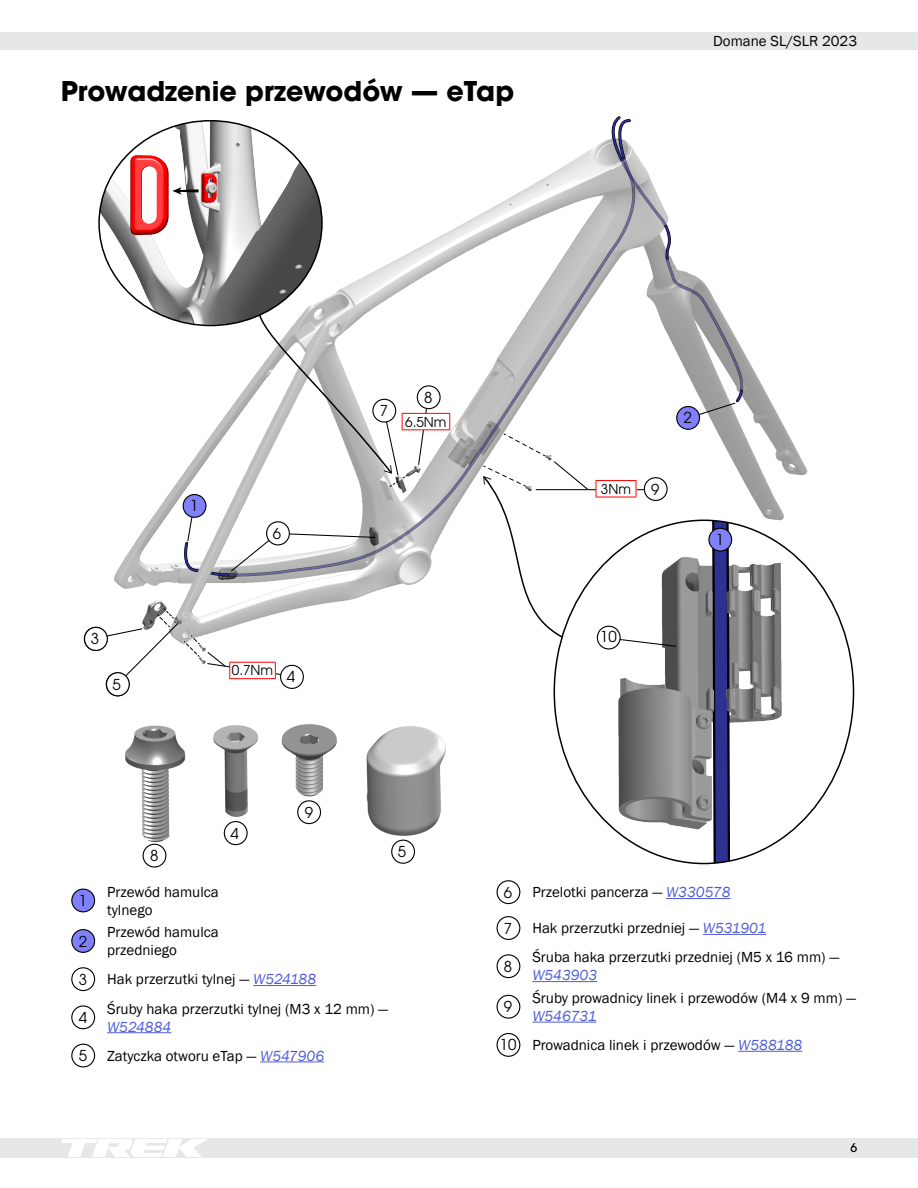
<style>
.page{position:relative;width:918px;height:1188px;background:#fff}
.page>*{position:absolute;margin:0;border:0;box-sizing:border-box;transform-origin:0 0}
.Section_Head_1_Colum{font:700 27px "ITC Avant Garde Pro";color:#000}
.t1{font:15px/18px "Franklin Gothic";color:#000}
.Callout_Number_Black{font:15px "ITC Avant Garde Pro";color:#000}
.t2{font:13.5px "ITC Avant Garde Pro";color:#000}
.t3{font:500 12px "ITC Avant Garde Pro";color:#000}
.s1{font-style:italic;color:#4f5cd6}
</style>
<div class="page">
<div style="left:0;top:32px;width:918px;height:17px;background:#e6e7e9"></div>
<div style="left:0;top:1139px;width:918px;height:19px;background:#e6e7e9"></div>
<svg style="left:61px;top:1139px;width:146px;height:18px"></svg>
<img style="left:114px;top:120px;width:708px;height:560px">
<svg style="left:226px;top:157px;width:409px;height:420px"></svg>
<img style="left:608px;top:552px;width:182px;height:307px">
<svg style="left:704px;top:520px;width:34px;height:344px"></svg>
<img style="left:709px;top:689px;width:5px;height:24px">
<img style="left:706px;top:591px;width:7px;height:23px">
<img style="left:726px;top:688px;width:9px;height:25px">
<img style="left:727px;top:591px;width:6px;height:25px">
<img style="left:771px;top:687px;width:9px;height:25px">
<img style="left:771px;top:589px;width:7px;height:25px">
<img style="left:755px;top:689px;width:5px;height:23px">
<img style="left:752px;top:590px;width:6px;height:24px">
<img style="left:750px;top:662px;width:7px;height:25px">
<img style="left:750px;top:564px;width:6px;height:25px">
<img style="left:734px;top:663px;width:5px;height:24px">
<img style="left:731px;top:565px;width:6px;height:24px">
<img style="left:191px;top:578px;width:29px;height:8px">
<img style="left:213px;top:725px;width:45px;height:92px">
<img style="left:125px;top:725px;width:61px;height:124px">
<img style="left:281px;top:724px;width:56px;height:83px">
<img style="left:366px;top:726px;width:80px;height:117px">
<img style="left:99px;top:121px;width:223px;height:204px">
<img style="left:128px;top:154px;width:45px;height:82px">
<svg style="left:172px;top:187px;width:27px;height:8px"></svg>
<div style="left:709px;top:528px;width:23px;height:23px;background:#8081fa;border-radius:50%"></div>
<div style="left:708px;top:528px;width:24px;height:24px;border:1px solid #000;border-radius:50%"></div>
<div style="left:84px;top:627px;width:24px;height:24px;border:1px solid #000;border-radius:50%"></div>
<div style="left:281px;top:665px;width:22px;height:23px;background:#fff;border-radius:50%"></div>
<div style="left:280px;top:665px;width:24px;height:24px;border:1px solid #000;border-radius:50%"></div>
<hr style="left:229px;top:678px;width:47px;height:1px;background:#f00">
<svg style="left:206px;top:651px;width:87px;height:27px"></svg>
<div style="left:183px;top:495px;width:23px;height:22px;background:#8081fa;border-radius:50%"></div>
<div style="left:183px;top:494px;width:23px;height:24px;border:1px solid #000;border-radius:50%"></div>
<svg style="left:417px;top:401px;width:12px;height:65px"></svg>
<div style="left:417px;top:386px;width:23px;height:23px;background:#fff;border-radius:50%"></div>
<div style="left:417px;top:385px;width:24px;height:24px;border:1px solid #000;border-radius:50%"></div>
<div style="left:402px;top:413px;width:48px;height:17px;background:#fff"></div>
<hr style="left:402px;top:413px;width:48px;height:1px;background:#f00">
<svg style="left:258px;top:313px;width:151px;height:175px"></svg>
<svg style="left:449px;top:414px;width:1px;height:15px"></svg>
<hr style="left:402px;top:429px;width:48px;height:1px;background:#f00">
<svg style="left:609px;top:116px;width:136px;height:303px"></svg>
<div style="left:677px;top:407px;width:22px;height:22px;background:#8081fa;border-radius:50%"></div>
<div style="left:676px;top:406px;width:24px;height:24px;border:1px solid #000;border-radius:50%"></div>
<hr style="left:536px;top:489px;width:120px;height:1px;background:#000">
<svg style="left:482px;top:433px;width:107px;height:206px"></svg>
<div style="left:596px;top:481px;width:40px;height:16px;background:#fff"></div>
<hr style="left:596px;top:480px;width:40px;height:1px;background:#f00">
<svg style="left:596px;top:481px;width:1px;height:16px"></svg>
<svg style="left:636px;top:481px;width:1px;height:16px"></svg>
<hr style="left:596px;top:497px;width:40px;height:1px;background:#f00">
<div style="left:644px;top:478px;width:23px;height:22px;background:#fff;border-radius:50%"></div>
<div style="left:644px;top:477px;width:24px;height:24px;border:1px solid #000;border-radius:50%"></div>
<svg style="left:616px;top:637px;width:61px;height:10px"></svg>
<div style="left:597px;top:626px;width:23px;height:23px;background:#fff;border-radius:50%"></div>
<div style="left:597px;top:626px;width:24px;height:24px;border:1px solid #000;border-radius:50%"></div>
<svg style="left:95px;top:608px;width:105px;height:77px"></svg>
<div style="left:106px;top:673px;width:23px;height:23px;background:#fff;border-radius:50%"></div>
<div style="left:106px;top:672px;width:24px;height:24px;border:1px solid #000;border-radius:50%"></div>
<div style="left:143px;top:844px;width:23px;height:23px;background:#fff;border-radius:50%"></div>
<div style="left:143px;top:844px;width:23px;height:24px;border:1px solid #000;border-radius:50%"></div>
<div style="left:392px;top:840px;width:22px;height:23px;background:#fff;border-radius:50%"></div>
<div style="left:391px;top:840px;width:24px;height:24px;border:1px solid #000;border-radius:50%"></div>
<div style="left:224px;top:821px;width:24px;height:24px;border:1px solid #000;border-radius:50%"></div>
<div style="left:298px;top:801px;width:23px;height:23px;background:#fff;border-radius:50%"></div>
<div style="left:297px;top:800px;width:24px;height:24px;border:1px solid #000;border-radius:50%"></div>
<svg style="left:181px;top:504px;width:195px;height:74px"></svg>
<div style="left:267px;top:522px;width:22px;height:23px;background:#fff;border-radius:50%"></div>
<div style="left:266px;top:521px;width:24px;height:24px;border:1px solid #000;border-radius:50%"></div>
<div style="left:72px;top:889px;width:23px;height:23px;background:#8081fa;border-radius:50%"></div>
<div style="left:71px;top:889px;width:24px;height:23px;border:1px solid #000;border-radius:50%"></div>
<div style="left:72px;top:930px;width:23px;height:22px;background:#8081fa;border-radius:50%"></div>
<div style="left:71px;top:929px;width:24px;height:24px;border:1px solid #000;border-radius:50%"></div>
<div style="left:71px;top:967px;width:24px;height:24px;border:1px solid #000;border-radius:50%"></div>
<hr style="left:253px;top:985px;width:63px;height:1px;background:#4f5cd6">
<div style="left:71px;top:1005px;width:24px;height:24px;border:1px solid #000;border-radius:50%"></div>
<hr style="left:107px;top:1032px;width:64px;height:1px;background:#4f5cd6">
<div style="left:71px;top:1044px;width:24px;height:23px;border:1px solid #000;border-radius:50%"></div>
<hr style="left:260px;top:1062px;width:64px;height:1px;background:#4f5cd6">
<div style="left:497px;top:880px;width:23px;height:24px;border:1px solid #000;border-radius:50%"></div>
<hr style="left:666px;top:898px;width:64px;height:1px;background:#4f5cd6">
<div style="left:497px;top:916px;width:23px;height:24px;border:1px solid #000;border-radius:50%"></div>
<hr style="left:703px;top:934px;width:63px;height:1px;background:#4f5cd6">
<div style="left:497px;top:954px;width:23px;height:24px;border:1px solid #000;border-radius:50%"></div>
<hr style="left:532px;top:981px;width:65px;height:1px;background:#4f5cd6">
<div style="left:497px;top:995px;width:23px;height:24px;border:1px solid #000;border-radius:50%"></div>
<hr style="left:532px;top:1022px;width:65px;height:1px;background:#4f5cd6">
<div style="left:497px;top:1033px;width:23px;height:24px;border:1px solid #000;border-radius:50%"></div>
<hr style="left:738px;top:1051px;width:64px;height:1px;background:#4f5cd6">
<p class="Section_Head_1_Colum" style="left:61px;top:73px;width:455px">Prowadzenie przewodów — eTap</p>
<p class="t1" style="left:713px;top:32px;width:146px">Domane SL/SLR 2023</p>
<p class="Callout_Number_Black" style="left:91px;top:630px;width:10px">53</p>
<p class="Callout_Number_Black" style="left:112px;top:675px;width:10px">5</p>
<p class="Callout_Number_Black" style="left:190px;top:497px;width:10px">1</p>
<p class="Callout_Number_Black" style="left:273px;top:524px;width:10px">6</p>
<p class="t2" style="left:232px;top:662px;width:43px">0.7Nm</p>
<p class="Callout_Number_Black" style="left:287px;top:668px;width:10px">4</p>
<p class="Callout_Number_Black" style="left:380px;top:401px;width:10px">7</p>
<p class="Callout_Number_Black" style="left:424px;top:388px;width:10px">8</p>
<p class="t2" style="left:405px;top:413px;width:43px">6.5Nm</p>
<p class="Callout_Number_Black" style="left:684px;top:409px;width:10px">2</p>
<p class="t2" style="left:601px;top:480px;width:32px">3Nm</p>
<p class="Callout_Number_Black" style="left:651px;top:480px;width:10px">9</p>
<p class="Callout_Number_Black" style="left:716px;top:530px;width:10px">1</p>
<p class="Callout_Number_Black" style="left:600px;top:628px;width:18px">10</p>
<p class="Callout_Number_Black" style="left:230px;top:824px;width:10px">4</p>
<p class="Callout_Number_Black" style="left:305px;top:803px;width:10px">9</p>
<p class="Callout_Number_Black" style="left:150px;top:846px;width:10px">8</p>
<p class="Callout_Number_Black" style="left:398px;top:842px;width:10px">5</p>
<p class="Callout_Number_Black" style="left:79px;top:891px;width:10px">1</p>
<p class="t1" style="left:107px;top:883px;width:113px">Przewód hamulca tylnego</p>
<p class="Callout_Number_Black" style="left:79px;top:932px;width:10px">2</p>
<p class="t1" style="left:107px;top:924px;width:113px">Przewód hamulca przedniego</p>
<p class="Callout_Number_Black" style="left:79px;top:970px;width:10px">3</p>
<p class="t1" style="left:107px;top:971px;width:210px">Hak przerzutki tylnej — <span class="s1">W524188</span></p>
<p class="Callout_Number_Black" style="left:79px;top:1008px;width:10px">4</p>
<p class="t1" style="left:107px;top:1000px;width:283px">Śruby haka przerzutki tylnej (M3 x 12 mm) —<br><span class="s1">W524884</span></p>
<p class="Callout_Number_Black" style="left:79px;top:1046px;width:10px">5</p>
<p class="t1" style="left:107px;top:1047px;width:218px">Zatyczka otworu eTap — <span class="s1">W547906</span></p>
<p class="Callout_Number_Black" style="left:504px;top:883px;width:10px">6</p>
<p class="t1" style="left:532px;top:884px;width:200px">Przelotki pancerza — <span class="s1">W330578</span></p>
<p class="Callout_Number_Black" style="left:504px;top:919px;width:10px">7</p>
<p class="t1" style="left:532px;top:920px;width:235px">Hak przerzutki przedniej — <span class="s1">W531901</span></p>
<p class="Callout_Number_Black" style="left:504px;top:957px;width:10px">8</p>
<p class="t1" style="left:532px;top:949px;width:308px">Śruba haka przerzutki przedniej (M5 x 16 mm) —<br><span class="s1">W543903</span></p>
<p class="Callout_Number_Black" style="left:504px;top:997px;width:10px">9</p>
<p class="t1" style="left:532px;top:989px;width:325px">Śruby prowadnicy linek i przewodów (M4 x 9 mm) —<br><span class="s1">W546731</span></p>
<p class="Callout_Number_Black" style="left:500px;top:1035px;width:18px">10</p>
<p class="t1" style="left:532px;top:1036px;width:271px">Prowadnica linek i przewodów — <span class="s1">W588188</span></p>
<p class="t3" style="left:851px;top:1140px;width:8px">6</p>
</div>
